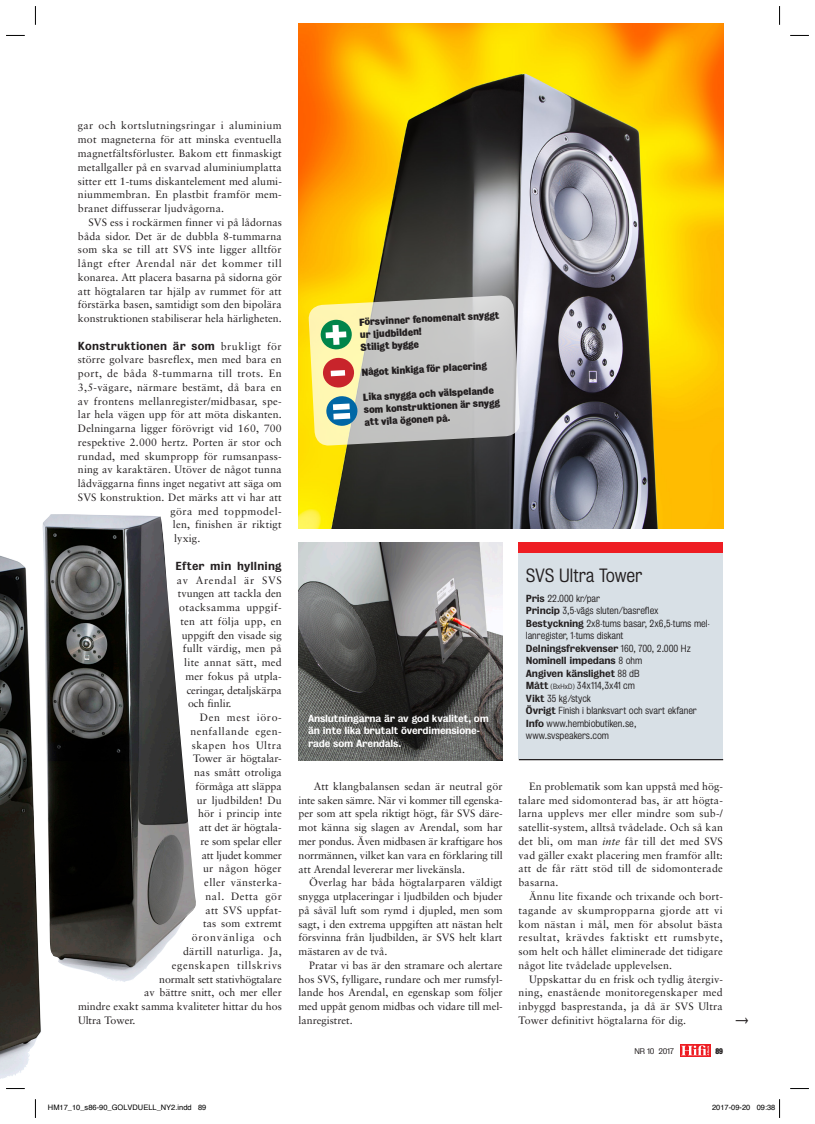
<style>
.page{position:relative;width:815px;height:1124px;background:#fff}
.page>*{position:absolute;margin:0;border:0;box-sizing:border-box;transform-origin:0 0}
.t1{font:300 17.5px "Bureau";letter-spacing:-.01em;color:#231f20}
.t2{font:10.62px/13.8px "Sabon";letter-spacing:.015em;color:#231f20;text-align:justify}
.t3{font:10.62px "Sabon";letter-spacing:-.015em;color:#231f20}
.t4{font:600 10.62px "Bureau";letter-spacing:.02em;color:#231f20}
.t5{font:10.62px "Sabon";letter-spacing:.035em;color:#231f20}
.t6{font:10.62px "Sabon";letter-spacing:.04em;color:#231f20}
.t7{font:10.62px "Sabon";letter-spacing:.045em;color:#231f20}
.t8{font:10.62px "Sabon";letter-spacing:.05em;color:#231f20}
.t9{font:10.62px "Sabon";letter-spacing:.06em;color:#231f20}
.t10{font:10.62px "Sabon";letter-spacing:-.01em;color:#231f20}
.t11{font:10.62px "Sabon";letter-spacing:.065em;color:#231f20}
.t12{font:10.62px "Sabon";letter-spacing:.075em;color:#231f20}
.t13{font:10.62px "Sabon";letter-spacing:.055em;color:#231f20}
.t14{font:300 9.38px/12.5px "Bureau";letter-spacing:-.01em;color:#231f20}
.t15{font:700 9.38px/12.5px "Bureau";color:#231f20}
.t16{font:600 9.38px/12.5px "Bureau";letter-spacing:-.02em;color:#fff}
.t17{font:7.5px "Helvetica";color:#000}
.t18{font:300 expanded 7.5px "Bureau";letter-spacing:-.02em;color:#231f20}
.t19{font:700 7.5px "Bureau";color:#231f20}
.s1{font-family:"Sabon";font-weight:400}
.s2{font-weight:600}
.s3{font-size:6.88px}
.s4{font-style:italic}
</style>
<div class="page">
<svg style="left:680px;top:1044px;width:30px;height:12px"></svg>
<svg style="left:681px;top:1045px;width:28px;height:10px"></svg>
<img style="left:298px;top:24px;width:425px;height:504px">
<img style="left:299px;top:542px;width:204px;height:218px">
<svg style="left:308px;top:295px;width:212px;height:151px;background:#c3c1ac"></svg>
<img style="left:0;top:514px;width:196px;height:565px">
<div style="left:519px;top:547px;width:204px;height:212px;background:#d8e0e6"></div>
<hr style="left:519px;top:759px;width:204px;height:1px;background:#231f20">
<div style="left:519px;top:542px;width:204px;height:11px;background:#ee1d23"></div>
<svg style="left:6px;top:35px;width:19px;height:1px"></svg>
<svg style="left:790px;top:35px;width:19px;height:1px"></svg>
<svg style="left:6px;top:1088px;width:19px;height:1px"></svg>
<svg style="left:790px;top:1088px;width:19px;height:1px"></svg>
<svg style="left:35px;top:6px;width:1px;height:19px"></svg>
<svg style="left:35px;top:1099px;width:1px;height:18px"></svg>
<svg style="left:779px;top:6px;width:1px;height:19px"></svg>
<svg style="left:779px;top:1099px;width:1px;height:18px"></svg>
<p class="t2" style="left:78px;top:119px;width:205px">gar och kortslutningsringar i aluminium mot magneterna för att minska eventuella magnetfältsförluster. Bakom ett finmaskigt metallgaller på en svarvad aluminiumplatta sitter ett 1-tums diskantelement med alumi&shy;niummembran. En plastbit framför mem&shy;branet diffusserar ljudvågorna.</p>
<p class="t2" style="left:78px;top:215px;width:205px;text-indent:11px">SVS ess i rockärmen finner vi på lådornas båda sidor. Det är de dubbla 8-tummarna som ska se till att SVS inte ligger alltför långt efter Arendal när det kommer till konarea. Att placera basarna på sidorna gör att högtalaren tar hjälp av rummet för att förstärka basen, samtidigt som den bipolära konstruktionen stabiliserar hela härligheten.</p>
<p class="t4" style="left:78px;top:339px;width:205px">Konstruktionen är som <span class="s1">brukligt för</span></p>
<p class="t2" style="left:78px;top:352px;width:205px">större golvare basreflex, men med bara en</p>
<p class="t6" style="left:78px;top:367px;width:205px">port, de båda 8-tummarna till trots. En</p>
<p class="t2" style="left:78px;top:380px;width:205px">3,5-vägare, närmare bestämt, då bara en</p>
<p class="t2" style="left:78px;top:394px;width:205px">av frontens mellanregister/midbasar, spe-</p>
<p class="t2" style="left:78px;top:407px;width:205px">lar hela vägen upp för att möta diskanten.</p>
<p class="t2" style="left:78px;top:421px;width:205px">Delningarna ligger förövrigt vid 160, 700</p>
<p class="t2" style="left:78px;top:435px;width:205px">respektive 2.000 hertz. Porten är stor och</p>
<p class="t2" style="left:78px;top:449px;width:205px">rundad, med skumpropp för rumsanpass-</p>
<p class="t2" style="left:78px;top:462px;width:205px">ning av karaktären. Utöver de något tunna</p>
<p class="t2" style="left:78px;top:476px;width:205px">lådväggarna finns inget negativt att säga om</p>
<p class="t2" style="left:78px;top:490px;width:205px">SVS konstruktion. Det märks att vi har att</p>
<p class="t7" style="left:170px;top:504px;width:113px">göra med toppmodel-</p>
<p class="t2" style="left:173px;top:517px;width:110px">len, finishen är riktigt</p>
<p class="t2" style="left:174px;top:531px;width:28px">lyxig.</p>
<p class="t4" style="left:175px;top:559px;width:108px">Efter min hyllning</p>
<p class="t11" style="left:177px;top:573px;width:107px">av Arendal är SVS</p>
<p class="t2" style="left:178px;top:586px;width:105px">tvungen att tackla den</p>
<p class="t5" style="left:179px;top:601px;width:104px">otacksamma uppgif-</p>
<p class="t2" style="left:180px;top:614px;width:103px">ten att följa upp, en</p>
<p class="t2" style="left:182px;top:627px;width:102px">uppgift den visade sig</p>
<p class="t2" style="left:183px;top:641px;width:100px">fullt värdig, men på</p>
<p class="t2" style="left:184px;top:655px;width:99px">lite annat sätt, med</p>
<p class="t2" style="left:185px;top:669px;width:98px">mer fokus på utpla-</p>
<p class="t3" style="left:187px;top:683px;width:97px">ceringar, detaljskärpa</p>
<p class="t2" style="left:188px;top:696px;width:45px">och finlir.</p>
<p class="t13" style="left:200px;top:711px;width:83px">Den mest iöro-</p>
<p class="t8" style="left:190px;top:724px;width:93px">nenfallande egen-</p>
<p class="t7" style="left:192px;top:738px;width:91px">skapen hos Ultra</p>
<p class="t2" style="left:193px;top:751px;width:90px">Tower är högtalar-</p>
<p class="t2" style="left:194px;top:765px;width:89px">nas smått otroliga</p>
<p class="t2" style="left:196px;top:779px;width:88px">förmåga att släppa</p>
<p class="t2" style="left:197px;top:792px;width:87px">ur ljudbilden! Du</p>
<p class="t2" style="left:198px;top:806px;width:85px">hör i princip inte</p>
<p class="t2" style="left:199px;top:820px;width:84px">att det är högtala-</p>
<p class="t10" style="left:201px;top:834px;width:83px">re som spelar eller</p>
<p class="t3" style="left:202px;top:848px;width:82px">att ljudet kommer</p>
<p class="t5" style="left:203px;top:862px;width:80px">ur någon höger</p>
<p class="t5" style="left:204px;top:876px;width:79px">eller vänsterka-</p>
<p class="t8" style="left:206px;top:889px;width:78px">nal. Detta gör</p>
<p class="t2" style="left:206px;top:902px;width:78px">att SVS uppfat-</p>
<p class="t2" style="left:203px;top:916px;width:80px">tas som extremt</p>
<p class="t12" style="left:192px;top:931px;width:92px">öronvänliga och</p>
<p class="t2" style="left:183px;top:944px;width:100px">därtill naturliga. Ja,</p>
<p class="t9" style="left:172px;top:958px;width:111px">egenskapen tillskrivs</p>
<p class="t3" style="left:159px;top:972px;width:124px">normalt sett stativhögtalare</p>
<p class="t2" style="left:144px;top:985px;width:139px">av bättre snitt, och mer eller</p>
<p class="t2" style="left:78px;top:999px;width:205px">mindre exakt samma kvaliteter hittar du hos</p>
<p class="t2" style="left:78px;top:1012px;width:59px">Ultra Tower.</p>
<p class="t15" style="left:359px;top:316px;width:141px;rotate:-3deg">Försvinner fenomenalt snyggt ur ljudbilden!<br>Stiligt bygge</p>
<p class="t15" style="left:362px;top:365px;width:126px;rotate:-3deg">Något kinkiga för placering</p>
<p class="t15" style="left:363px;top:390px;width:138px;rotate:-3deg">Lika snygga och välspelande som konstruktionen är snygg att vila ögonen på.</p>
<p class="t16" style="left:308px;top:711px;width:182px">Anslutningarna är av god kvalitet, om än inte lika brutalt överdimensione&shy;rade som Arendals.</p>
<p class="t2" style="left:299px;top:779px;width:206px;text-indent:15px">Att klangbalansen sedan är neutral gör inte saken sämre. När vi kommer till egenska&shy;per som att spela riktigt högt, får SVS däre&shy;mot känna sig slagen av Arendal, som har mer pondus. Även midbasen är kraftigare hos norrmännen, vilket kan vara en förklaring till att Arendal levererar mer livekänsla.</p>
<p class="t2" style="left:299px;top:875px;width:206px;text-indent:11px">Överlag har båda högtalarparen väldigt snygga utplaceringar i ljudbilden och bjuder på såväl luft som rymd i djupled, men som sagt, i den extrema uppgiften att nästan helt försvinna från ljudbilden, är SVS helt klart mästaren av de två.</p>
<p class="t2" style="left:299px;top:957px;width:206px;text-indent:11px">Pratar vi bas är den stramare och alertare hos SVS, fylligare, rundare och mer rumsfyl&shy;lande hos Arendal, en egenskap som följer med uppåt genom midbas och vidare till mel&shy;lanregistret.</p>
<h1 class="t1" style="left:526px;top:565px;width:118px">SVS Ultra Tower</h1>
<p class="t14" style="left:526px;top:592px;width:185px"><span class="s2">Pris</span> 22.000 kr/par<br><span class="s2">Princip</span> 3,5-vägs sluten/basreflex<br><span class="s2">Bestyckning</span> 2x8-tums basar, 2x6,5-tums mel&shy;lanregister, 1-tums diskant<br><span class="s2">Delningsfrekvenser</span> 160, 700, 2.000 Hz<br><span class="s2">Nominell impedans</span> 8 ohm<br><span class="s2">Angiven känslighet</span> 88 dB<br><span class="s2">Mått</span> <span class="s3">(BxHxD)</span> 34x114,3x41 cm<br><span class="s2">Vikt</span> 35 kg/styck<br><span class="s2">Övrigt</span> Finish i blanksvart och svart ekfaner<br><span class="s2">Info</span> www.hembiobutiken.se, www.svspeakers.com</p>
<p class="t2" style="left:519px;top:779px;width:206px;text-indent:11px">En problematik som kan uppstå med hög&shy;talare med sidomonterad bas, är att högta&shy;larna upplevs mer eller mindre som sub-/ satellit-system, alltså tvådelade. Och så kan det bli, om man <span class="s4">inte</span> får till det med SVS vad gäller exakt placering men framför allt: att de får rätt stöd till de sidomonterade basarna.</p>
<p class="t2" style="left:519px;top:889px;width:206px;text-indent:11px">Ännu lite fixande och trixande och bort&shy;tagande av skumpropparna gjorde att vi kom nästan i mål, men för absolut bästa resultat, krävdes faktiskt ett rumsbyte, som helt och hållet eliminerade det tidigare något lite tvådelade upplevelsen.</p>
<p class="t2" style="left:519px;top:971px;width:206px;text-indent:11px">Uppskattar du en frisk och tydlig återgiv&shy;ning, enastående monitoregenskaper med inbyggd basprestanda, ja då är SVS Ultra Tower definitivt högtalarna för dig.</p>
<p class="t18" style="left:634px;top:1046px;width:41px">NR 10 2017</p>
<p class="t19" style="left:715px;top:1046px;width:9px">89</p>
<p class="t17" style="left:48px;top:1101px;width:160px">HM17_10_s86-90_GOLVDUELL_NY2.indd 89</p>
<p class="t17" style="left:712px;top:1101px;width:65px">2017-09-20 09:38</p>
</div>
